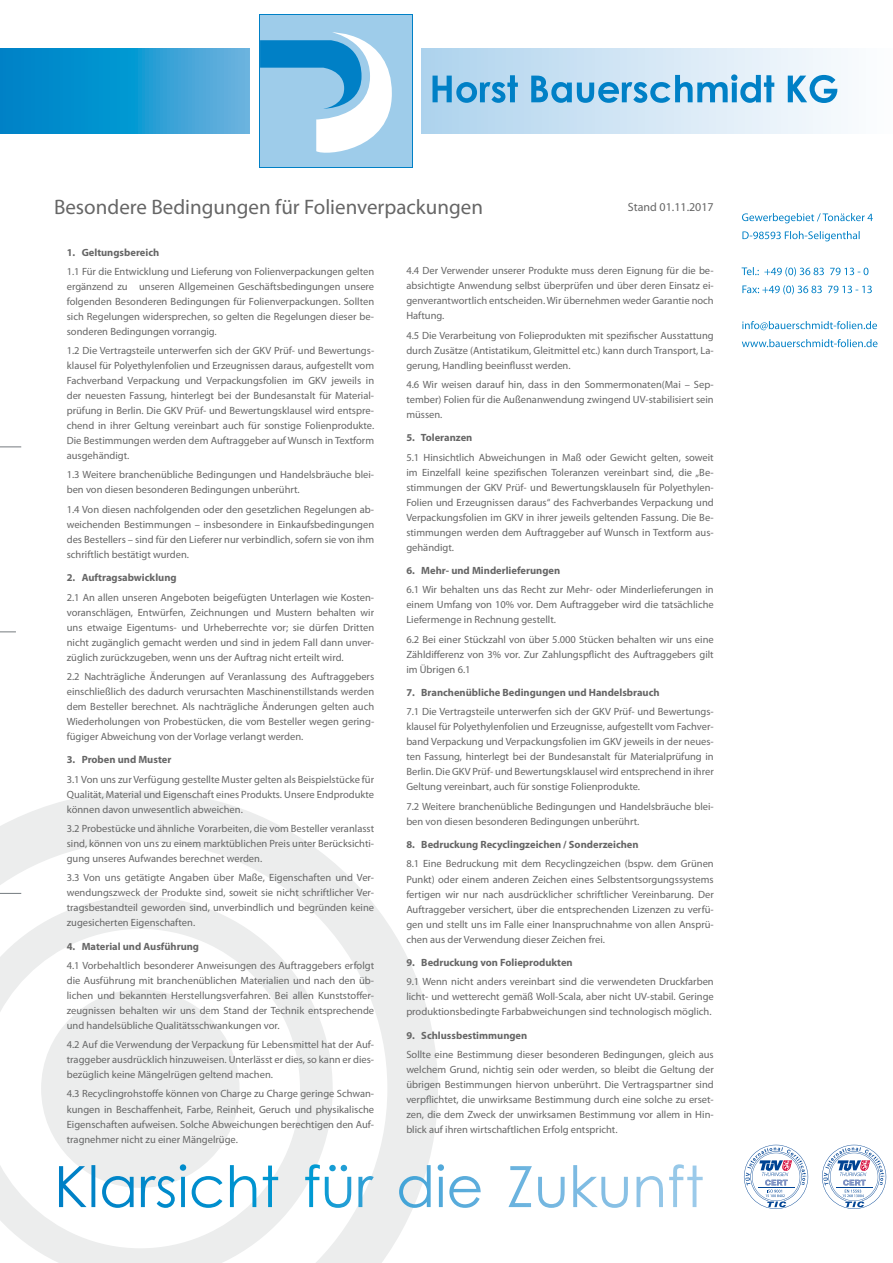
<style>
.page{position:relative;width:893px;height:1263px;background:#fff}
.page>*{position:absolute;margin:0;border:0;box-sizing:border-box;transform-origin:0 0}
.t1{font:21px "Myriad Pro";color:#666}
.t2{font:12px "Myriad Pro";color:#666}
.t3{font:10.5px/15px "Myriad Pro";color:#666;text-align:justify}
.t4{font:700 10.5px "Myriad Pro";color:#666}
</style>
<div class="page">
<svg style="left:0;top:49px;width:841px;height:85px;background:#7ec2e4"></svg>
<svg style="left:432px;top:74px;width:405px;height:29px;background:#82bfe3"></svg>
<div style="left:251px;top:6px;width:170px;height:170px;background:#fff"></div>
<div style="left:260px;top:16px;width:152px;height:151px;background:#9eccea"></div>
<svg style="left:260px;top:32px;width:132px;height:121px"></svg>
<svg style="left:0;top:791px;width:438px;height:472px"></svg>
<svg style="left:0;top:896px;width:333px;height:367px"></svg>
<div style="left:41px;top:989px;width:199px;height:199px;background:#eceded;border-radius:50%"></div>
<svg style="left:0;top:446px;width:21px;height:1px"></svg>
<svg style="left:0;top:893px;width:21px;height:1px"></svg>
<svg style="left:742px;top:339px;width:135px;height:8px"></svg>
<svg style="left:742px;top:321px;width:135px;height:9px"></svg>
<svg style="left:742px;top:285px;width:130px;height:9px"></svg>
<svg style="left:742px;top:267px;width:126px;height:9px"></svg>
<svg style="left:742px;top:231px;width:118px;height:10px"></svg>
<svg style="left:742px;top:213px;width:131px;height:10px"></svg>
<svg style="left:91px;top:1164px;width:612px;height:44px"></svg>
<svg style="left:744px;top:1145px;width:64px;height:64px"></svg>
<svg style="left:822px;top:1145px;width:64px;height:64px"></svg>
<svg style="left:0;top:631px;width:16px;height:1px"></svg>
<h1 class="t1" style="left:54px;top:194px;width:431px">Besondere Bedingungen für Folienverpackungen</h1>
<p class="t2" style="left:628px;top:200px;width:87px">Stand 01.11.2017</p>
<p class="t4" style="left:67px;top:245px;width:94px">1. Geltungsbereich</p>
<p class="t3" style="left:67px;top:264px;width:309px">1.1 Für die Entwicklung und Lieferung von Folienverpackungen gelten ergänzend zu unseren Allgemeinen Geschäftsbedingungen unsere folgenden Besonderen Bedingungen für Folienverpackungen. Sollten sich Regelungen widersprechen, so gelten die Regelungen dieser be&shy;sonderen Bedingungen vorrangig.</p>
<p class="t3" style="left:67px;top:343px;width:309px">1.2 Die Vertragsteile unterwerfen sich der GKV Prüf- und Bewertungs&shy;klausel für Polyethylenfolien und Erzeugnissen daraus, aufgestellt vom Fachverband Verpackung und Verpackungsfolien im GKV jeweils in der neuesten Fassung, hinterlegt bei der Bundesanstalt für Material&shy;prüfung in Berlin. Die GKV Prüf- und Bewertungsklausel wird entspre&shy;chend in ihrer Geltung vereinbart auch für sonstige Folienprodukte.<br>Die Bestimmungen werden dem Auftraggeber auf Wunsch in Textform ausgehändigt.</p>
<p class="t3" style="left:67px;top:467px;width:309px">1.3 Weitere branchenübliche Bedingungen und Handelsbräuche blei&shy;ben von diesen besonderen Bedingungen unberührt.</p>
<p class="t3" style="left:67px;top:502px;width:309px">1.4 Von diesen nachfolgenden oder den gesetzlichen Regelungen ab&shy;weichenden Bestimmungen – insbesondere in Einkaufsbedingungen des Bestellers – sind für den Lieferer nur verbindlich, sofern sie von ihm schriftlich bestätigt wurden.</p>
<p class="t4" style="left:67px;top:571px;width:111px">2. Auftragsabwicklung</p>
<p class="t3" style="left:67px;top:589px;width:309px">2.1 An allen unseren Angeboten beigefügten Unterlagen wie Kosten&shy;voranschlägen, Entwürfen, Zeichnungen und Mustern behalten wir uns etwaige Eigentums- und Urheberrechte vor; sie dürfen Dritten nicht zugänglich gemacht werden und sind in jedem Fall dann unver&shy;züglich zurückzugeben, wenn uns der Auftrag nicht erteilt wird.</p>
<p class="t3" style="left:67px;top:669px;width:309px">2.2 Nachträgliche Änderungen auf Veranlassung des Auftraggebers einschließlich des dadurch verursachten Maschinenstillstands werden dem Besteller berechnet. Als nachträgliche Änderungen gelten auch Wiederholungen von Probestücken, die vom Besteller wegen gering&shy;fügiger Abweichung von der Vorlage verlangt werden.</p>
<p class="t4" style="left:67px;top:753px;width:106px">3. Proben und Muster</p>
<p class="t3" style="left:67px;top:771px;width:309px">3.1 Von uns zur Verfügung gestellte Muster gelten als Beispielstücke für Qualität, Material und Eigenschaft eines Produkts. Unsere Endprodukte können davon unwesentlich abweichen.</p>
<p class="t3" style="left:67px;top:821px;width:309px">3.2 Probestücke und ähnliche Vorarbeiten, die vom Besteller veranlasst sind, können von uns zu einem marktüblichen Preis unter Berücksichti&shy;gung unseres Aufwandes berechnet werden.</p>
<p class="t3" style="left:67px;top:870px;width:309px">3.3 Von uns getätigte Angaben über Maße, Eigenschaften und Ver&shy;wendungszweck der Produkte sind, soweit sie nicht schriftlicher Ver&shy;tragsbestandteil geworden sind, unverbindlich und begründen keine zugesicherten Eigenschaften.</p>
<p class="t4" style="left:67px;top:939px;width:134px">4. Material und Ausführung</p>
<p class="t3" style="left:67px;top:958px;width:309px">4.1 Vorbehaltlich besonderer Anweisungen des Auftraggebers erfolgt die Ausführung mit branchenüblichen Materialien und nach den üb&shy;lichen und bekannten Herstellungsverfahren. Bei allen Kunststoffer&shy;zeugnissen behalten wir uns dem Stand der Technik entsprechende und handelsübliche Qualitätsschwankungen vor.</p>
<p class="t3" style="left:67px;top:1037px;width:309px">4.2 Auf die Verwendung der Verpackung für Lebensmittel hat der Auf&shy;traggeber ausdrücklich hinzuweisen. Unterlässt er dies, so kann er dies&shy;bezüglich keine Mängelrügen geltend machen.</p>
<p class="t3" style="left:67px;top:1086px;width:309px">4.3 Recyclingrohstoffe können von Charge zu Charge geringe Schwan&shy;kungen in Beschaffenheit, Farbe, Reinheit, Geruch und physikalische Eigenschaften aufweisen. Solche Abweichungen berechtigen den Auf&shy;tragnehmer nicht zu einer Mängelrüge.</p>
<p class="t3" style="left:406px;top:263px;width:309px">4.4 Der Verwender unserer Produkte muss deren Eignung für die be&shy;absichtigte Anwendung selbst überprüfen und über deren Einsatz ei&shy;genverantwortlich entscheiden. Wir übernehmen weder Garantie noch Haftung.</p>
<p class="t3" style="left:406px;top:327px;width:309px">4.5 Die Verarbeitung von Folieprodukten mit spezifischer Ausstattung durch Zusätze (Antistatikum, Gleitmittel etc.) kann durch Transport, La&shy;gerung, Handling beeinflusst werden.</p>
<p class="t3" style="left:406px;top:377px;width:309px">4.6 Wir weisen darauf hin, dass in den Sommermonaten(Mai – Sep&shy;tember) Folien für die Außenanwendung zwingend UV-stabilisiert sein müssen.</p>
<p class="t4" style="left:406px;top:431px;width:68px">5. Toleranzen</p>
<p class="t3" style="left:406px;top:449px;width:309px">5.1 Hinsichtlich Abweichungen in Maß oder Gewicht gelten, soweit im Einzelfall keine spezifischen Toleranzen vereinbart sind, die „Be&shy;stimmungen der GKV Prüf- und Bewertungsklauseln für Polyethylen-Folien und Erzeugnissen daraus“ des Fachverbandes Verpackung und Verpackungsfolien im GKV in ihrer jeweils geltenden Fassung. Die Be&shy;stimmungen werden dem Auftraggeber auf Wunsch in Textform aus&shy;gehändigt.</p>
<p class="t4" style="left:406px;top:564px;width:155px">6. Mehr- und Minderlieferungen</p>
<p class="t3" style="left:406px;top:582px;width:309px">6.1 Wir behalten uns das Recht zur Mehr- oder Minderlieferungen in einem Umfang von 10% vor. Dem Auftraggeber wird die tatsächliche Liefermenge in Rechnung gestellt.</p>
<p class="t3" style="left:406px;top:631px;width:309px">6.2 Bei einer Stückzahl von über 5.000 Stücken behalten wir uns eine Zähldifferenz von 3% vor. Zur Zahlungspflicht des Auftraggebers gilt im Übrigen 6.1</p>
<p class="t4" style="left:406px;top:686px;width:255px">7. Branchenübliche Bedingungen und Handelsbrauch</p>
<p class="t3" style="left:406px;top:704px;width:309px">7.1 Die Vertragsteile unterwerfen sich der GKV Prüf- und Bewertungs&shy;klausel für Polyethylenfolien und Erzeugnisse, aufgestellt vom Fachver&shy;band Verpackung und Verpackungsfolien im GKV jeweils in der neues&shy;ten Fassung, hinterlegt bei der Bundesanstalt für Materialprüfung in Berlin. Die GKV Prüf- und Bewertungsklausel wird entsprechend in ihrer Geltung vereinbart, auch für sonstige Folienprodukte.</p>
<p class="t3" style="left:406px;top:798px;width:309px">7.2 Weitere branchenübliche Bedingungen und Handelsbräuche blei&shy;ben von diesen besonderen Bedingungen unberührt.</p>
<p class="t4" style="left:406px;top:838px;width:234px">8. Bedruckung Recyclingzeichen / Sonderzeichen</p>
<p class="t3" style="left:406px;top:856px;width:309px">8.1 Eine Bedruckung mit dem Recyclingzeichen (bspw. dem Grünen Punkt) oder einem anderen Zeichen eines Selbstentsorgungssystems fertigen wir nur nach ausdrücklicher schriftlicher Vereinbarung. Der Auftraggeber versichert, über die entsprechenden Lizenzen zu verfü&shy;gen und stellt uns im Falle einer Inanspruchnahme von allen Ansprü&shy;chen aus der Verwendung dieser Zeichen frei.</p>
<p class="t4" style="left:406px;top:956px;width:168px">9. Bedruckung von Folieprodukten</p>
<p class="t3" style="left:406px;top:974px;width:309px">9.1 Wenn nicht anders vereinbart sind die verwendeten Druckfarben licht- und wetterecht gemäß Woll-Scala, aber nicht UV-stabil. Geringe produktionsbedingte Farbabweichungen sind technologisch möglich.</p>
<p class="t4" style="left:406px;top:1028px;width:122px">9. Schlussbestimmungen</p>
<p class="t3" style="left:406px;top:1047px;width:309px">Sollte eine Bestimmung dieser besonderen Bedingungen, gleich aus welchem Grund, nichtig sein oder werden, so bleibt die Geltung der übrigen Bestimmungen hiervon unberührt. Die Vertragspartner sind verpflichtet, die unwirksame Bestimmung durch eine solche zu erset&shy;zen, die dem Zweck der unwirksamen Bestimmung vor allem in Hin&shy;blick auf ihren wirtschaftlichen Erfolg entspricht.</p>
</div>
